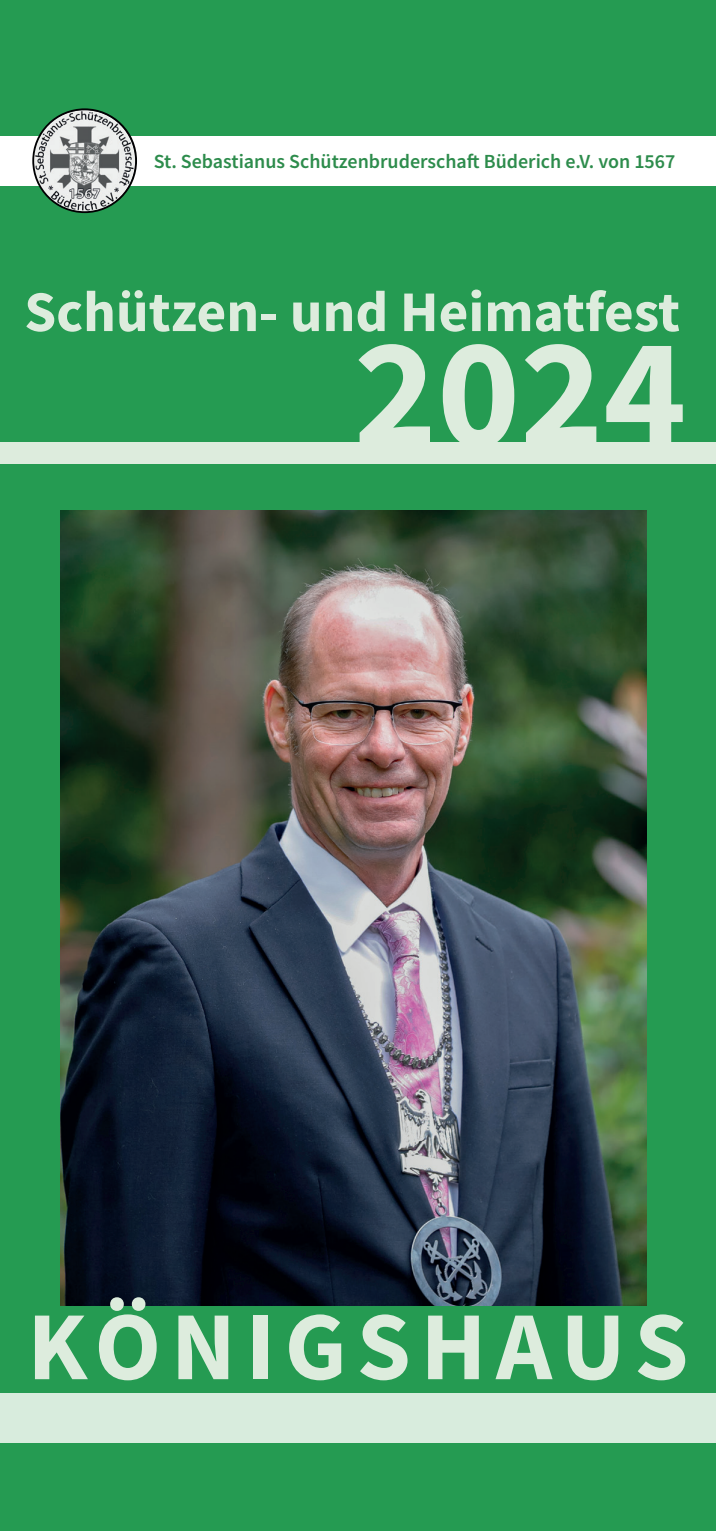
<style>
.page{position:relative;width:716px;height:1531px;background:#259b52}
.page>*{position:absolute;margin:0;border:0;box-sizing:border-box;transform-origin:0 0}
.t1{font:700 157.5px "Source Sans Pro";color:#ddecdd}
.t2{font:700 97.5px "Source Sans Pro";letter-spacing:.1em;color:#ddecdd}
.t3{font:700 57.5px "Source Sans Pro";color:#ddecdd}
.t4{font:600 20px "Source Sans Pro";color:#2d8c4c}
</style>
<div class="page">
<div style="left:0;top:1393px;width:715px;height:49px;background:#d8ecdd"></div>
<div style="left:0;top:136px;width:715px;height:50px;background:#fff"></div>
<img style="left:33px;top:109px;width:103px;height:103px;border-radius:51px">
<div style="left:32px;top:108px;width:105px;height:105px;border:2px solid #000002;border-radius:50%"></div>
<img style="left:61px;top:510px;width:586px;height:795px">
<div style="left:0;top:442px;width:715px;height:22px;background:#ddecdd"></div>
<p class="t4" style="left:154px;top:148px;width:523px">St. Sebastianus Schützenbruderschaft Büderich e.V. von 1567</p>
<p class="t3" style="left:24px;top:273px;width:657px">Schützen- und Heimatfest</p>
<p class="t1" style="left:354px;top:287px;width:334px">2024</p>
<p class="t2" style="left:27px;top:1281px;width:662px">KÖNIGSHAUS</p>
</div>
